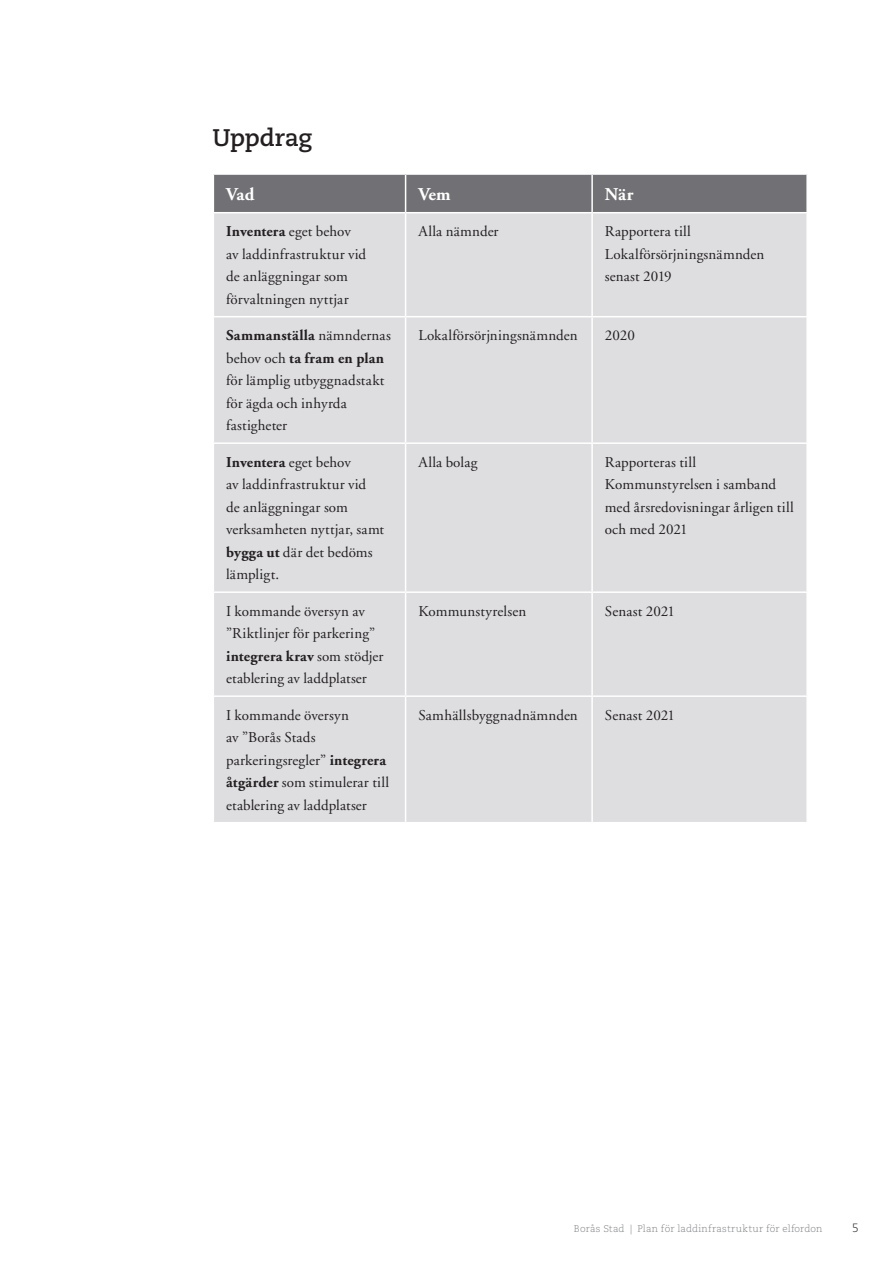
<style>
.page{position:relative;width:893px;height:1263px;background:#fff}
.page>*{position:absolute;margin:0;border:0;box-sizing:border-box;transform-origin:0 0}
.Underrubbe{font:700 24px "Caecilia LT Std";letter-spacing:-.015em;color:#231f20}
.Brödtext_Garamond{font:700 18px "Adobe Garamond";letter-spacing:-.005em;color:#fff}
.Brödtext_Garamond-2{font:15px/22.5px "Adobe Garamond";letter-spacing:.01em;color:#231f20}
.t1{font:300 12px "Caecilia LT Std";color:#231f20}
.t2{font:300 9.75px "Caecilia LT Std";letter-spacing:.02em;color:#808285}
.s1{font-weight:700}
</style>
<div class="page">
<div style="left:214px;top:175px;width:592px;height:37px;background:#717074"></div>
<div style="left:214px;top:213px;width:592px;height:609px;background:#dedee1"></div>
<hr style="left:405px;top:175px;width:1px;height:37px;background:#fff">
<hr style="left:591px;top:175px;width:2px;height:37px;background:#fff">
<hr style="left:405px;top:213px;width:1px;height:103px;background:#fff">
<hr style="left:591px;top:213px;width:2px;height:103px;background:#fff">
<hr style="left:213px;top:316px;width:193px;height:1px;background:#fff">
<hr style="left:406px;top:316px;width:186px;height:1px;background:#fff">
<hr style="left:405px;top:317px;width:1px;height:125px;background:#fff">
<hr style="left:592px;top:316px;width:216px;height:1px;background:#fff">
<hr style="left:591px;top:317px;width:2px;height:125px;background:#fff">
<hr style="left:213px;top:442px;width:193px;height:2px;background:#fff">
<hr style="left:406px;top:442px;width:186px;height:2px;background:#fff">
<hr style="left:405px;top:444px;width:1px;height:147px;background:#fff">
<hr style="left:592px;top:442px;width:216px;height:2px;background:#fff">
<hr style="left:591px;top:444px;width:2px;height:147px;background:#fff">
<hr style="left:213px;top:591px;width:193px;height:2px;background:#fff">
<hr style="left:406px;top:591px;width:186px;height:2px;background:#fff">
<hr style="left:405px;top:593px;width:1px;height:102px;background:#fff">
<hr style="left:592px;top:591px;width:216px;height:2px;background:#fff">
<hr style="left:591px;top:593px;width:2px;height:102px;background:#fff">
<hr style="left:213px;top:695px;width:193px;height:2px;background:#fff">
<hr style="left:406px;top:695px;width:186px;height:2px;background:#fff">
<hr style="left:405px;top:697px;width:1px;height:125px;background:#fff">
<hr style="left:592px;top:695px;width:216px;height:2px;background:#fff">
<hr style="left:591px;top:697px;width:2px;height:125px;background:#fff">
<p class="Underrubbe" style="left:213px;top:124px;width:101px">Uppdrag</p>
<p class="Brödtext_Garamond" style="left:226px;top:184px;width:30px">Vad</p>
<p class="Brödtext_Garamond" style="left:418px;top:184px;width:34px">Vem</p>
<p class="Brödtext_Garamond" style="left:605px;top:184px;width:30px">När</p>
<p class="Brödtext_Garamond-2" style="left:226px;top:221px;width:142px"><span class="s1">Inventera</span> eget behov av laddinfrastruktur vid de anläggningar som förvaltningen nyttjar</p>
<p class="Brödtext_Garamond-2" style="left:418px;top:221px;width:82px">Alla nämnder</p>
<p class="Brödtext_Garamond-2" style="left:605px;top:221px;width:161px">Rapportera till<br>Lokalförsörjningsnämnden senast 2019</p>
<p class="Brödtext_Garamond-2" style="left:226px;top:325px;width:166px"><span class="s1">Sammanställa</span> nämndernas behov och <span class="s1">ta fram en plan </span>för lämplig utbyggnadstakt för ägda och inhyrda fastigheter</p>
<p class="Brödtext_Garamond-2" style="left:418px;top:325px;width:161px">Lokalförsörjningsnämnden</p>
<p class="Brödtext_Garamond-2" style="left:605px;top:325px;width:32px">2020</p>
<p class="Brödtext_Garamond-2" style="left:226px;top:451px;width:160px"><span class="s1">Inventera</span> eget behov<br>av laddinfrastruktur vid<br>de anläggningar som verksamheten nyttjar, samt <span class="s1">bygga ut</span> där det bedöms lämpligt.</p>
<p class="Brödtext_Garamond-2" style="left:418px;top:451px;width:61px">Alla bolag</p>
<p class="Brödtext_Garamond-2" style="left:605px;top:451px;width:190px">Rapporteras till<br>Kommunstyrelsen i samband med årsredovisningar årligen till och med 2021</p>
<p class="Brödtext_Garamond-2" style="left:226px;top:600px;width:159px">I kommande översyn av ”Riktlinjer för parkering” <span class="s1">integrera krav</span> som stödjer etablering av laddplatser</p>
<p class="Brödtext_Garamond-2" style="left:418px;top:600px;width:109px">Kommunstyrelsen</p>
<p class="Brödtext_Garamond-2" style="left:605px;top:600px;width:72px">Senast 2021</p>
<p class="Brödtext_Garamond-2" style="left:226px;top:704px;width:164px">I kommande översyn<br>av ”Borås Stads parkeringsregler” <span class="s1">integrera åtgärder</span> som stimulerar till etablering av laddplatser</p>
<p class="Brödtext_Garamond-2" style="left:418px;top:704px;width:161px">Samhällsbyggnadnämnden</p>
<p class="Brödtext_Garamond-2" style="left:605px;top:704px;width:72px">Senast 2021</p>
<p class="t2" style="left:574px;top:1223px;width:250px">Borås Stad | Plan för laddinfrastruktur för elfordon</p>
<p class="t1" style="left:852px;top:1221px;width:8px">5</p>
</div>
